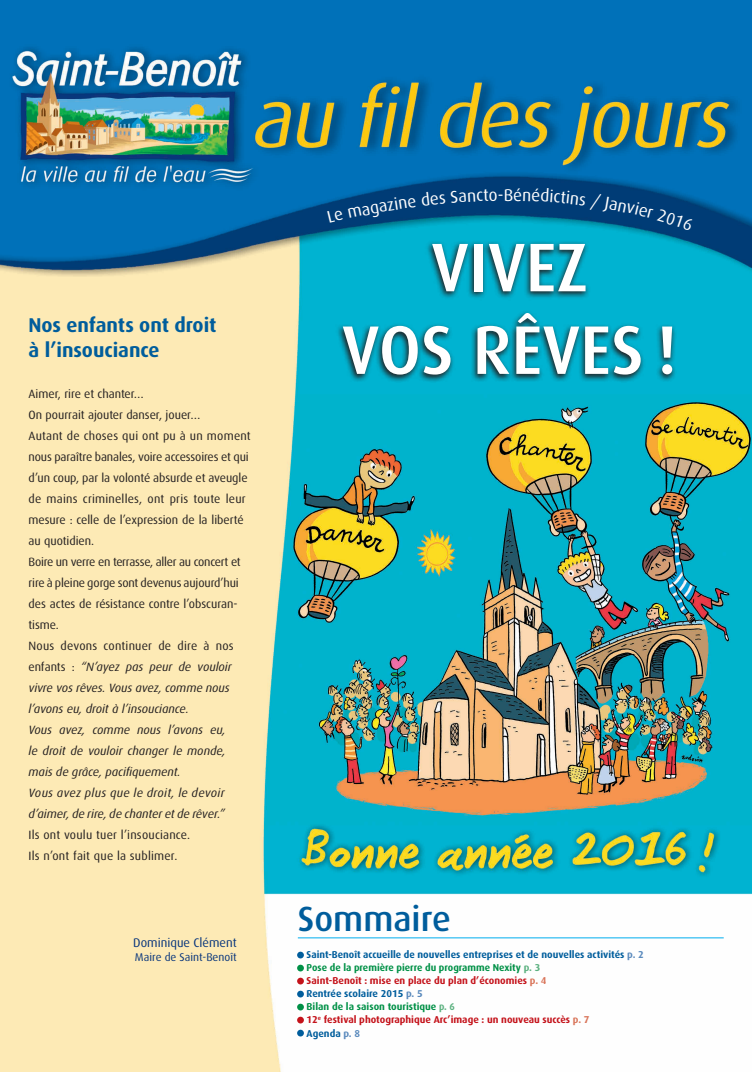
<style>
.page{position:relative;width:752px;height:1072px;background:#fff}
.page>*{position:absolute;margin:0;border:0;box-sizing:border-box;transform-origin:0 0}
.t1{font:500 68.8px "Dax";color:#fff}
.t2{font:500 35px "Dax";color:#005d9c}
.t3{font:700 20px "Dax";letter-spacing:-.005em;color:#005d9c}
.t4{font:17px "Dax";color:#fff}
.t5{font:12.5px "Dax";color:#08357c}
.t6{font:12px/21px "Dax";color:#231f20}
.t7{font:italic 12px/21px "Dax";color:#231f20}
.t8{font:12px "Dax";letter-spacing:-.025em;color:#231f20}
.t9{font:italic 12px "Dax";letter-spacing:.025em;color:#231f20}
.t10{font:12px "Dax";letter-spacing:.02em;color:#231f20}
.t11{font:11.2px "Dax";color:#08357c}
.t12{font:700 10px "Dax";color:#005d9c}
.t13{font:700 10px "Dax";color:#c4121a}
.t14{font:700 10px "Dax";color:#009046}
.s1{font-style:normal}
.s2{color:#5a8abd}
.s3{color:#5cb180}
.s4{color:#d9755a}
</style>
<div class="page">
<img style="left:0;top:0;width:751px;height:1072px">
<hr style="left:298px;top:937px;width:425px;height:1px;background:#00aeef">
<svg style="left:335px;top:240px;width:341px;height:143px;background:#0793ab"></svg>
<div style="left:297px;top:951px;width:7px;height:7px;background:#005d9c;border-radius:50%"></div>
<div style="left:297px;top:964px;width:7px;height:7px;background:#009046;border-radius:50%"></div>
<div style="left:297px;top:977px;width:7px;height:7px;background:#c4121a;border-radius:50%"></div>
<div style="left:297px;top:990px;width:7px;height:7px;background:#005d9c;border-radius:50%"></div>
<div style="left:297px;top:1003px;width:7px;height:7px;background:#009046;border-radius:50%"></div>
<div style="left:297px;top:1016px;width:7px;height:7px;background:#c4121a;border-radius:50%"></div>
<div style="left:297px;top:1029px;width:7px;height:7px;background:#005d9c;border-radius:50%"></div>
<img style="left:0;top:929px;width:8px;height:38px">
<img style="left:0;top:901px;width:8px;height:28px">
<svg style="left:327px;top:189px;width:175px;height:34px;background:#00487f"></svg>
<svg style="left:514px;top:188px;width:179px;height:43px;background:#004f84"></svg>
<p class="t3" style="left:29px;top:314px;width:189px">Nos enfants ont droit</p>
<p class="t3" style="left:29px;top:339px;width:133px">à l’insouciance</p>
<p class="t6" style="left:29px;top:383px;width:117px">Aimer, rire et chanter…</p>
<p class="t6" style="left:29px;top:404px;width:173px">On pourrait ajouter danser, jouer…</p>
<p class="t6" style="left:29px;top:425px;width:223px">Autant de choses qui ont pu à un moment nous paraître banales, voire accessoires et qui d’un coup, par la volonté absurde et aveugle de mains criminelles, ont pris toute leur</p>
<p class="t6" style="left:29px;top:509px;width:216px">mesure : celle de l’expression de la liberté au quotidien.</p>
<p class="t8" style="left:29px;top:555px;width:213px">Boire un verre en terrasse, aller au concert et</p>
<p class="t6" style="left:29px;top:572px;width:211px">rire à pleine gorge sont devenus aujourd’hui</p>
<p class="t6" style="left:29px;top:593px;width:211px">des actes de résistance contre l’obscuran&shy;tisme.</p>
<p class="t10" style="left:29px;top:639px;width:206px">Nous devons continuer de dire à nos</p>
<p class="t7" style="left:29px;top:656px;width:205px"><span class="s1">enfants :</span> “N’ayez pas peur de vouloir vivre vos rêves. Vous avez, comme nous l’avons eu, droit à l’insouciance.</p>
<p class="t7" style="left:29px;top:719px;width:199px;text-align:justify">Vous avez, comme nous l’avons eu, le droit de vouloir changer le monde, mais de grâce, pacifiquement.</p>
<p class="t9" style="left:29px;top:786px;width:197px">Vous avez plus que le droit, le devoir</p>
<p class="t7" style="left:29px;top:803px;width:198px">d’aimer, de rire, de chanter et de rêver.”</p>
<p class="t6" style="left:29px;top:824px;width:163px">Ils ont voulu tuer l’insouciance.</p>
<p class="t6" style="left:29px;top:845px;width:150px">Ils n’ont fait que la sublimer.</p>
<p class="t5" style="left:133px;top:935px;width:105px">Dominique Clément</p>
<p class="t11" style="left:135px;top:950px;width:103px">Maire de Saint-Benoît</p>
<p class="t4" style="left:503px;top:185px;width:11px">B</p>
<p class="t1" style="left:431px;top:229px;width:158px">VIVEZ</p>
<p class="t1" style="left:341px;top:311px;width:337px">VOS RÊVES !</p>
<p class="t2" style="left:298px;top:899px;width:154px">Sommaire</p>
<p class="t12" style="left:306px;top:949px;width:338px">Saint-Benoît accueille de nouvelles entreprises et de nouvelles activités <span class="s2">p. 2</span></p>
<p class="t14" style="left:306px;top:962px;width:235px">Pose de la première pierre du programme Nexity <span class="s3">p. 3</span></p>
<p class="t13" style="left:306px;top:975px;width:241px">Saint-Benoît : mise en place du plan d’économies <span class="s4">p. 4</span></p>
<p class="t12" style="left:306px;top:988px;width:117px">Rentrée scolaire 2015 <span class="s2">p. 5</span></p>
<p class="t14" style="left:306px;top:1001px;width:150px">Bilan de la saison touristique <span class="s3">p. 6</span></p>
<p class="t13" style="left:306px;top:1014px;width:284px">12<sup>e</sup> festival photographique Arc’image : un nouveau succès <span class="s4">p. 7</span></p>
<p class="t12" style="left:306px;top:1027px;width:55px">Agenda <span class="s2">p. 8</span></p>
</div>
